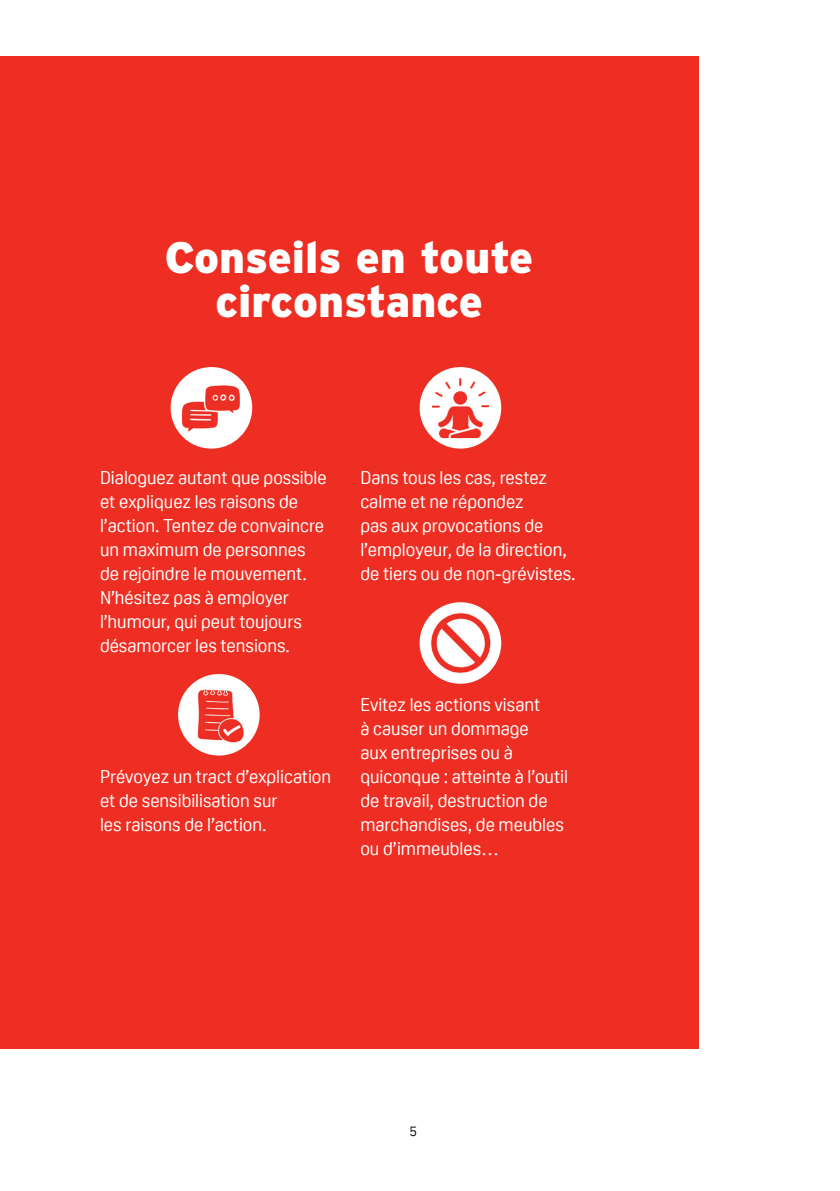
<style>
.page{position:relative;width:840px;height:1191px;background:#fff}
.page>*{position:absolute;margin:0;border:0;box-sizing:border-box;transform-origin:0 0}
.t1{font:900 44px/44px "Interstate";color:#fff;text-align:center}
.t2{font:18px/24px "Oscine";color:#fff}
.t3{font:14px "Oscine";color:#231f20}
</style>
<div class="page">
<div style="left:0;top:57px;width:697px;height:992px;background:#ee2e22"></div>
<div style="left:170px;top:367px;width:82px;height:81px;background:#fff;border-radius:50%"></div>
<img style="left:182px;top:385px;width:58px;height:46px">
<div style="left:419px;top:602px;width:82px;height:82px;background:#fff;border-radius:50%"></div>
<img style="left:430px;top:612px;width:60px;height:61px">
<div style="left:419px;top:367px;width:82px;height:81px;background:#fff;border-radius:50%"></div>
<img style="left:431px;top:377px;width:57px;height:61px">
<div style="left:178px;top:674px;width:81px;height:81px;background:#fff;border-radius:50%"></div>
<img style="left:197px;top:689px;width:47px;height:54px">
<h1 class="t1" style="left:165px;top:235px;width:369px">Conseils en toute circonstance</h1>
<p class="t2" style="left:100px;top:465px;width:228px">Dialoguez autant que possible et expliquez les raisons de l’action. Tentez de convaincre un maximum de personnes de rejoindre le mouvement.<br>N’hésitez pas à employer l’humour, qui peut toujours désamorcer les tensions.</p>
<p class="t2" style="left:100px;top:765px;width:232px">Prévoyez un tract d’explication et de sensibilisation sur<br>les raisons de l’action.</p>
<p class="t2" style="left:360px;top:465px;width:216px">Dans tous les cas, restez calme et ne répondez<br>pas aux provocations de l’employeur, de la direction, de tiers ou de non-grévistes.</p>
<p class="t2" style="left:360px;top:693px;width:209px">Evitez les actions visant<br>à causer un dommage<br>aux entreprises ou à quiconque : atteinte à l’outil de travail, destruction de marchandises, de meubles ou d’immeubles…</p>
<p class="t3" style="left:409px;top:1123px;width:9px">5</p>
</div>
